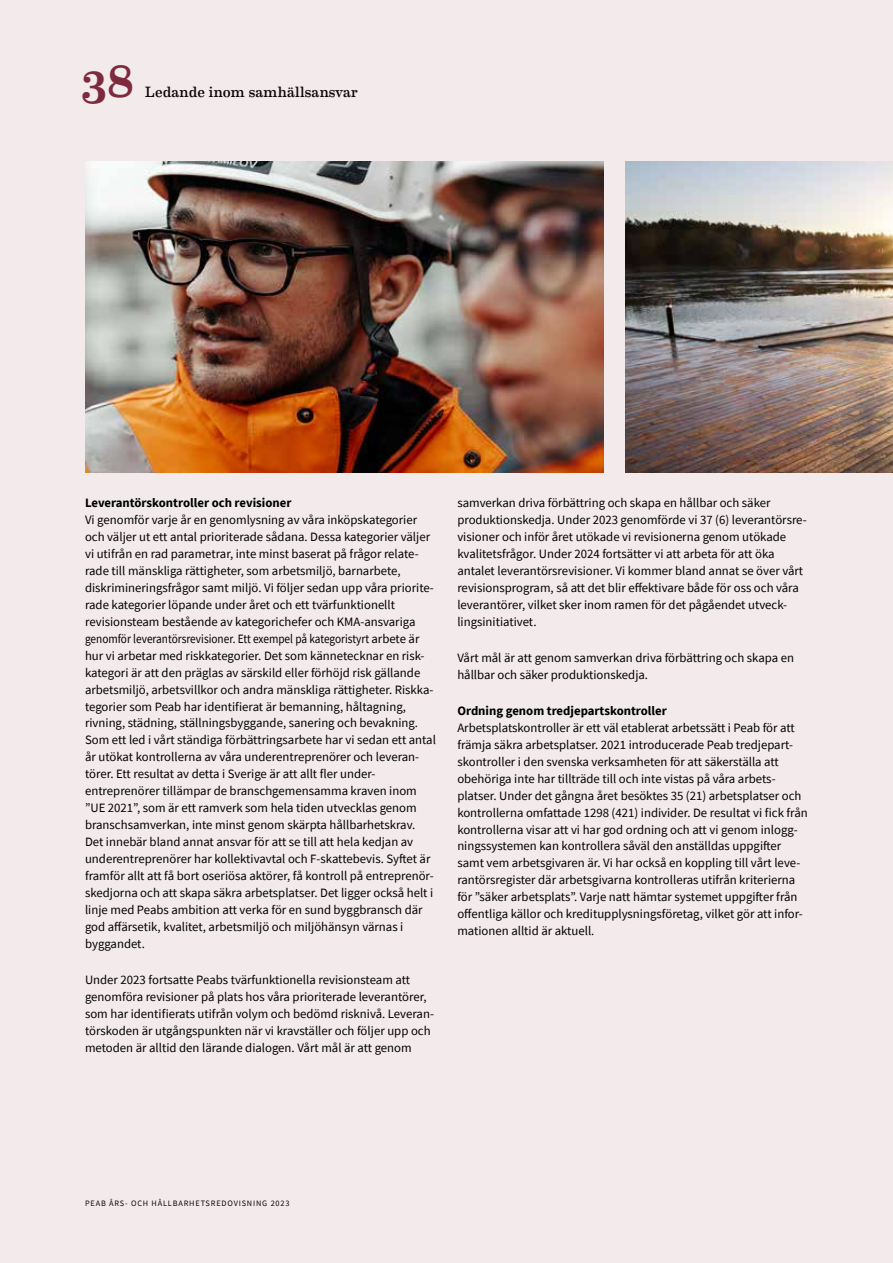
<style>
.page{position:relative;width:893px;height:1263px;background:#f2eaeb}
.page>*{position:absolute;margin:0;border:0;box-sizing:border-box;transform-origin:0 0}
.t1{font:500 45px "Eames Century Modern";color:#7e2a3d}
.t2{font:15px "Eames Century Modern";letter-spacing:.01em;color:#000}
.t3{font:12.75px/17px "Source Sans Pro";color:#000}
.t4{font:700 12.75px "Source Sans Pro";color:#000}
.t5{font:8.25px "Source Sans Pro";letter-spacing:.1em;color:#000}
</style>
<div class="page">
<img style="left:625px;top:162px;width:268px;height:310px">
<img style="left:85px;top:162px;width:519px;height:310px">
<h1 class="t1" style="left:81px;top:48px;width:54px">38</h1>
<p class="t2" style="left:145px;top:81px;width:214px">Ledande inom samhällsansvar</p>
<p class="t4" style="left:85px;top:494px;width:208px">Leverantörskontroller och revisioner</p>
<p class="t3" style="left:85px;top:511px;width:352px">Vi genomför varje år en genomlysning av våra inköpskategorier och väljer ut ett antal prioriterade sådana. Dessa kategorier väljer vi utifrån en rad parametrar, inte minst baserat på frågor relate&shy;rade till mänskliga rättigheter, som arbetsmiljö, barnarbete, diskrimineringsfrågor samt miljö. Vi följer sedan upp våra priorite&shy;rade kategorier löpande under året och ett tvärfunktionellt revisionsteam bestående av kategorichefer och KMA-ansvariga genomför leverantörsrevisioner. Ett exempel på kategoristyrt arbete är hur vi arbetar med riskkategorier. Det som kännetecknar en risk&shy;kategori är att den präglas av särskild eller förhöjd risk gällande arbetsmiljö, arbetsvillkor och andra mänskliga rättigheter. Riskka&shy;tegorier som Peab har identifierat är bemanning, håltagning, rivning, städning, ställningsbyggande, sanering och bevakning.<br>Som ett led i vårt ständiga förbättringsarbete har vi sedan ett antal år utökat kontrollerna av våra underentreprenörer och leveran&shy;törer. Ett resultat av detta i Sverige är att allt fler under&shy;entreprenörer tillämpar de branschgemensamma kraven inom ”UE 2021”, som är ett ramverk som hela tiden utvecklas genom branschsamverkan, inte minst genom skärpta hållbarhetskrav.<br>Det innebär bland annat ansvar för att se till att hela kedjan av underentreprenörer har kollektivavtal och F-skattebevis. Syftet är framför allt att få bort oseriösa aktörer, få kontroll på entreprenör&shy;skedjorna och att skapa säkra arbetsplatser. Det ligger också helt i linje med Peabs ambition att verka för en sund byggbransch där god affärsetik, kvalitet, arbetsmiljö och miljöhänsyn värnas i byggandet.</p>
<p class="t3" style="left:85px;top:971px;width:350px">Under 2023 fortsatte Peabs tvärfunktionella revisionsteam att genomföra revisioner på plats hos våra prioriterade leverantörer, som har identifierats utifrån volym och bedömd risknivå. Leveran&shy;törskoden är utgångspunkten när vi kravställer och följer upp och metoden är alltid den lärande dialogen. Vårt mål är att genom</p>
<p class="t3" style="left:457px;top:494px;width:351px">samverkan driva förbättring och skapa en hållbar och säker produktionskedja. Under 2023 genomförde vi 37 (6) leverantörsre&shy;visioner och inför året utökade vi revisionerna genom utökade kvalitetsfrågor. Under 2024 fortsätter vi att arbeta för att öka antalet leverantörsrevisioner. Vi kommer bland annat se över vårt revisionsprogram, så att det blir effektivare både för oss och våra leverantörer, vilket sker inom ramen för det pågåendet utveck&shy;lingsinitiativet.</p>
<p class="t3" style="left:457px;top:649px;width:338px">Vårt mål är att genom samverkan driva förbättring och skapa en hållbar och säker produktionskedja.</p>
<p class="t4" style="left:457px;top:702px;width:211px">Ordning genom tredjepartskontroller</p>
<p class="t3" style="left:457px;top:719px;width:352px">Arbetsplatskontroller är ett väl etablerat arbetssätt i Peab för att främja säkra arbetsplatser. 2021 introducerade Peab tredjepart&shy;skontroller i den svenska verksamheten för att säkerställa att obehöriga inte har tillträde till och inte vistas på våra arbets&shy;platser. Under det gångna året besöktes 35 (21) arbetsplatser och kontrollerna omfattade 1298 (421) individer. De resultat vi fick från kontrollerna visar att vi har god ordning och att vi genom inlogg&shy;ningssystemen kan kontrollera såväl den anställdas uppgifter samt vem arbetsgivaren är. Vi har också en koppling till vårt leve&shy;rantörsregister där arbetsgivarna kontrolleras utifrån kriterierna för ”säker arbetsplats”. Varje natt hämtar systemet uppgifter från offentliga källor och kreditupplysningsföretag, vilket gör att infor&shy;mationen alltid är aktuell.</p>
<p class="t5" style="left:85px;top:1198px;width:206px">PEAB ÅRS- OCH HÅLLBARHETSREDOVISNING 2023</p>
</div>
